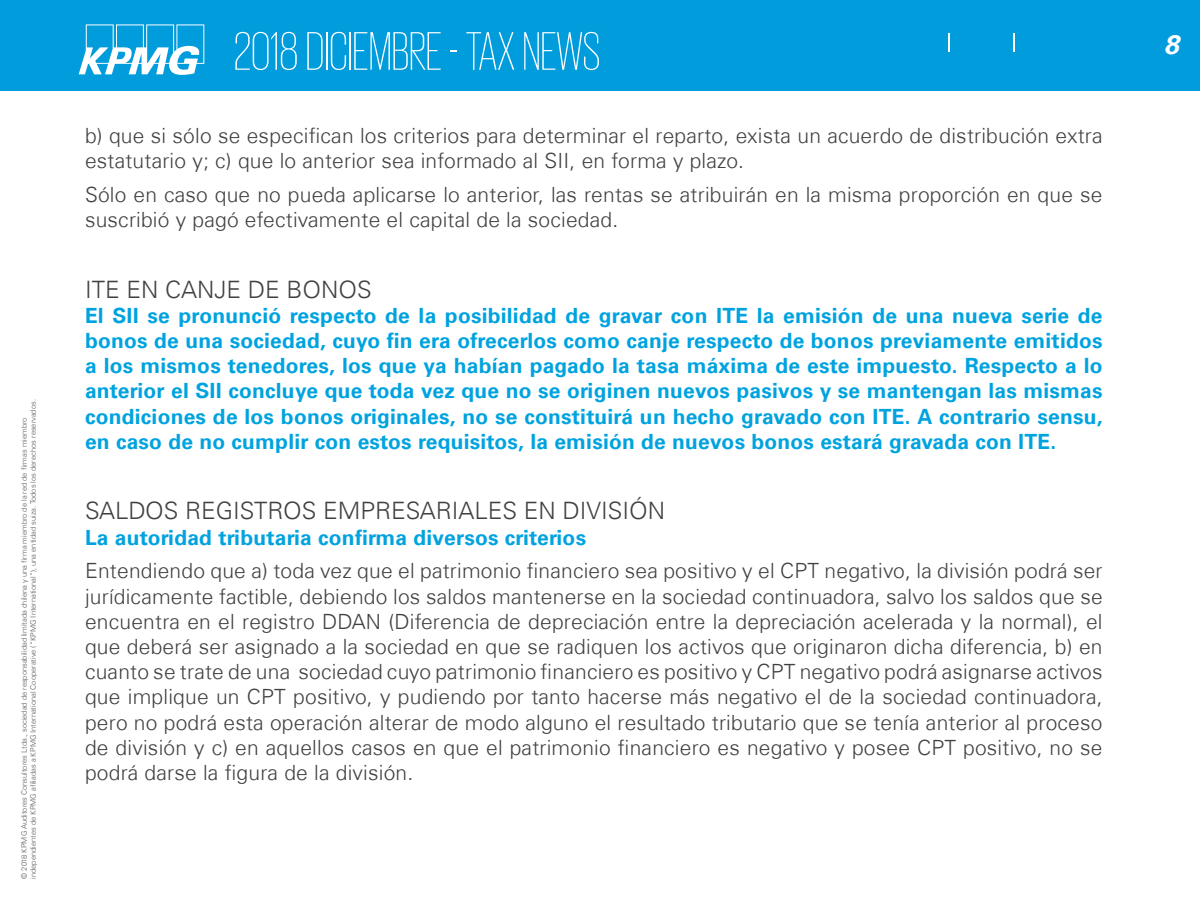
<style>
.page{position:relative;width:1200px;height:900px;background:#fff}
.page>*{position:absolute;margin:0;border:0;box-sizing:border-box;transform-origin:0 0}
.t1{font:200 55.5px "KPMG";color:#fff}
.t2{font:italic 700 27px "Universfor KPMG";color:#fff}
.t3{font:300 24px "Universfor KPMG";color:#414042}
.t4{font:300 21px/25.2px "Universfor KPMG";letter-spacing:.01em;color:#414042}
.t5{font:700 21px/25.2px "Universfor KPMG";letter-spacing:.01em;color:#00a3df;text-align:justify}
.t6{font:300 7.5px/9px "Universfor KPMG";color:#58595b}
</style>
<div class="page">
<div style="left:0;top:0;width:1200px;height:91px;background:#009cdc"></div>
<svg style="left:1013px;top:33px;width:2px;height:19px"></svg>
<svg style="left:948px;top:33px;width:1px;height:19px"></svg>
<svg style="left:79px;top:24px;width:125px;height:51px"></svg>
<p class="t6" style="left:20px;top:879px;width:481px;rotate:-90deg">© 2018 KPMG Auditores Consultores Ltda., sociedad de responsabilidad limitada chilena y una firma miembro de la red de firmas miembro independientes de KPMG afiliadas a KPMG International Cooperative (“KPMG International”), una entidad suiza. Todos los derechos reservados.</p>
<h1 class="t1" style="left:234px;top:25px;width:368px">2018 DICIEMBRE - TAX NEWS</h1>
<p class="t2" style="left:1164px;top:29px;width:17px">8</p>
<p class="t4" style="left:85px;top:123px;width:1019px">b) que si sólo se especifican los criterios para determinar el reparto, exista un acuerdo de distribución extra</p>
<p class="t4" style="left:85px;top:148px;width:661px">estatutario y; c) que lo anterior sea informado al SII, en forma y plazo.</p>
<p class="t4" style="left:85px;top:182px;width:1019px">Sólo en caso que no pueda aplicarse lo anterior, las rentas se atribuirán en la misma proporción en que se suscribió y pagó efectivamente el capital de la sociedad.</p>
<p class="t3" style="left:85px;top:274px;width:288px">ITE EN CANJE DE BONOS</p>
<p class="t5" style="left:85px;top:303px;width:1019px">El SII se pronunció respecto de la posibilidad de gravar con ITE la emisión de una nueva serie de</p>
<p class="t5" style="left:85px;top:328px;width:1019px">bonos de una sociedad, cuyo fin era ofrecerlos como canje respecto de bonos previamente emitidos</p>
<p class="t5" style="left:85px;top:353px;width:1019px">a los mismos tenedores, los que ya habían pagado la tasa máxima de este impuesto. Respecto a lo anterior el SII concluye que toda vez que no se originen nuevos pasivos y se mantengan las mismas condiciones de los bonos originales, no se constituirá un hecho gravado con ITE. A contrario sensu, en caso de no cumplir con estos requisitos, la emisión de nuevos bonos estará gravada con ITE.</p>
<p class="t3" style="left:85px;top:496px;width:582px">SALDOS REGISTROS EMPRESARIALES EN DIVISIÓN</p>
<h3 class="t5" style="left:85px;top:525px;width:503px">La autoridad tributaria confirma diversos criterios</h3>
<p class="t4" style="left:85px;top:558px;width:1019px">Entendiendo que a) toda vez que el patrimonio financiero sea positivo y el CPT negativo, la división podrá ser</p>
<p class="t4" style="left:85px;top:584px;width:1019px;text-align:justify">jurídicamente factible, debiendo los saldos mantenerse en la sociedad continuadora, salvo los saldos que se encuentra en el registro DDAN (Diferencia de depreciación entre la depreciación acelerada y la normal), el que deberá ser asignado a la sociedad en que se radiquen los activos que originaron dicha diferencia, b) en</p>
<p class="t4" style="left:85px;top:659px;width:1019px">cuanto se trate de una sociedad cuyo patrimonio financiero es positivo y CPT negativo podrá asignarse activos</p>
<p class="t4" style="left:85px;top:684px;width:1019px">que implique un CPT positivo, y pudiendo por tanto hacerse más negativo el de la sociedad continuadora, pero no podrá esta operación alterar de modo alguno el resultado tributario que se tenía anterior al proceso</p>
<p class="t4" style="left:85px;top:735px;width:1019px">de división y c) en aquellos casos en que el patrimonio financiero es negativo y posee CPT positivo, no se podrá darse la figura de la división.</p>
</div>
